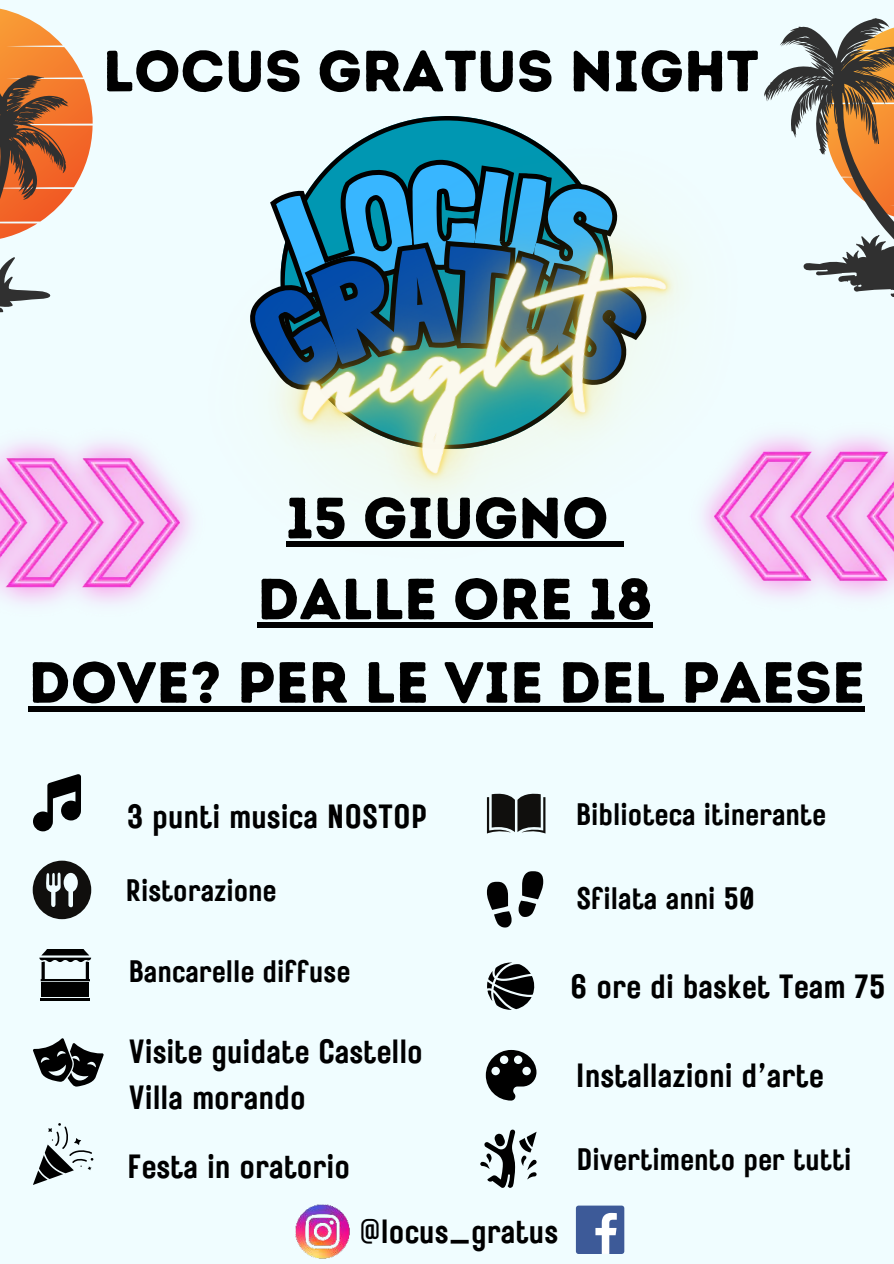
<style>
.page{position:relative;width:894px;height:1264px;background:#fff}
.page>*{position:absolute;margin:0;border:0;box-sizing:border-box;transform-origin:0 0}
.t1{font:58.05px "Intro Rust Base";color:#000}
.t2{font:57.9px/81px "Intro Rust Base";color:#000;text-align:center}
.t3{font:33.6px/46.5px "Rustic Printed";color:#000}
.t4{font:31.05px "Rustic Printed";color:#000}
</style>
<div class="page">
<div style="left:0;top:0;width:893px;height:1263px;background:#f0fdff"></div>
<img style="left:28px;top:116px;width:837px;height:596px">
<div style="left:257px;top:622px;width:395px;height:6px;background:#000"></div>
<svg style="left:487px;top:962px;width:47px;height:47px"></svg>
<svg style="left:33px;top:774px;width:48px;height:57px"></svg>
<svg style="left:485px;top:1049px;width:51px;height:51px"></svg>
<svg style="left:33px;top:1038px;width:71px;height:48px"></svg>
<svg style="left:33px;top:1123px;width:60px;height:61px"></svg>
<svg style="left:487px;top:793px;width:58px;height:40px"></svg>
<svg style="left:518px;top:871px;width:25px;height:46px"></svg>
<svg style="left:487px;top:881px;width:24px;height:46px"></svg>
<svg style="left:39px;top:949px;width:52px;height:32px"></svg>
<hr style="left:41px;top:998px;width:49px;height:2px;background:#000">
<div style="left:42px;top:982px;width:47px;height:15px;background:#000"></div>
<svg style="left:480px;top:1129px;width:56px;height:58px"></svg>
<svg style="left:33px;top:860px;width:58px;height:59px"></svg>
<img style="left:688px;top:422px;width:205px;height:189px">
<svg style="left:0;top:8px;width:93px;height:325px"></svg>
<svg style="left:763px;top:18px;width:130px;height:280px"></svg>
<div style="left:575px;top:1205px;width:49px;height:48px;background:#3d5a98;border-radius:3px"></div>
<svg style="left:595px;top:1212px;width:21px;height:41px"></svg>
<img style="left:295px;top:1204px;width:55px;height:55px">
<div style="left:29px;top:706px;width:835px;height:5px;background:#000"></div>
<img style="left:0;top:427px;width:205px;height:189px">
<svg style="left:188px;top:131px;width:462px;height:421px"></svg>
<h1 class="t1" style="left:103px;top:34px;width:657px">LOCUS GRATUS NIGHT</h1>
<h2 class="t2" style="left:257px;top:478px;width:396px">15 GIUGNO<br>DALLE ORE 18</h2>
<h2 class="t2" style="left:29px;top:643px;width:837px">DOVE? PER LE VIE DEL PAESE</h2>
<p class="t3" style="left:127px;top:792px;width:301px">3 punti musica NOSTOP</p>
<p class="t4" style="left:125px;top:869px;width:152px">Ristorazione</p>
<p class="t4" style="left:575px;top:793px;width:251px">Biblioteca itinerante</p>
<p class="t4" style="left:576px;top:877px;width:180px">Sfilata anni 50</p>
<p class="t4" style="left:128px;top:950px;width:223px">Bancarelle diffuse</p>
<p class="t3" style="left:129px;top:1026px;width:295px">Visite guidate Castello<br>Villa morando</p>
<p class="t3" style="left:127px;top:1141px;width:224px">Festa in oratorio</p>
<p class="t3" style="left:570px;top:962px;width:316px">6 ore di basket Team 75</p>
<p class="t3" style="left:575px;top:1051px;width:249px">Installazioni d’arte</p>
<p class="t4" style="left:576px;top:1137px;width:276px">Divertimento per tutti</p>
<p class="t3" style="left:359px;top:1207px;width:200px">@locus_gratus</p>
</div>
